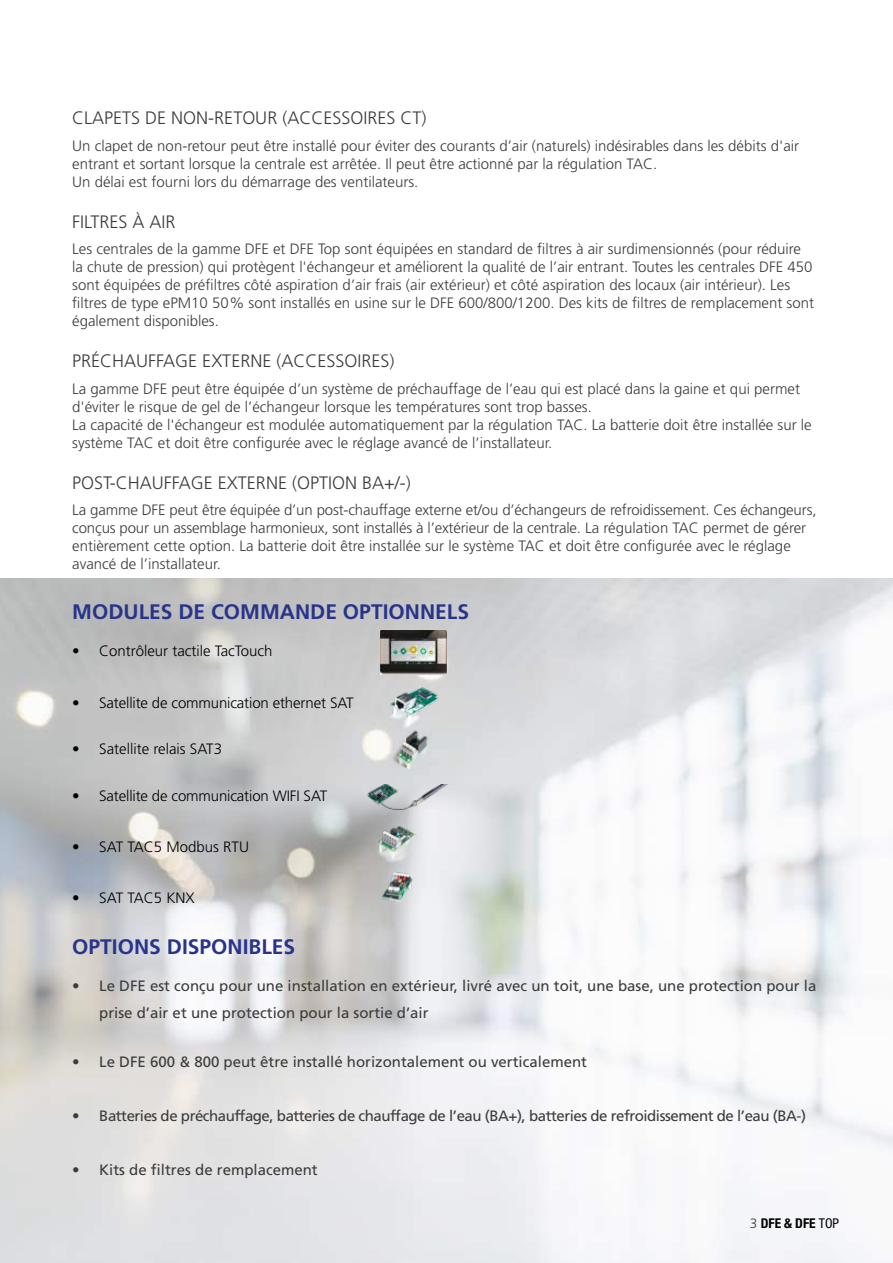
<style>
.page{position:relative;width:893px;height:1263px;background:#fff}
.page>*{position:absolute;margin:0;border:0;box-sizing:border-box;transform-origin:0 0}
.t1{font:700 21px "Frutiger LT Std";color:#28348b}
.t2{font:300 18px "Frutiger LT Std";color:#3c3c3b}
.t3{font:300 15px/18px "Frutiger LT Std";color:#3c3c3b}
.t4{font:15px/27px "Frutiger LT Std";color:#3c3c3b}
.t5{font:300 15px "Frutiger LT Std";letter-spacing:-.01em;color:#000}
.t6{font:15px "Frutiger LT Std";letter-spacing:-.03em;color:#3c3c3b}
.t7{font:700 condensed 13.5px "Helvetica Neue LT Std";color:#000}
.s1{font-family:"Frutiger LT Std";font-weight:300;font-stretch:normal;color:#3c3c3b}
.s2{font-weight:400}
</style>
<div class="page">
<img style="left:0;top:578px;width:893px;height:685px">
<img style="left:381px;top:631px;width:65px;height:43px">
<img style="left:375px;top:686px;width:73px;height:47px">
<img style="left:381px;top:724px;width:62px;height:54px">
<img style="left:371px;top:826px;width:50px;height:41px">
<img style="left:367px;top:868px;width:59px;height:45px">
<img style="left:367px;top:785px;width:85px;height:24px">
<p class="t2" style="left:72px;top:108px;width:356px">CLAPETS DE NON-RETOUR (ACCESSOIRES CT)</p>
<p class="t3" style="left:72px;top:137px;width:728px">Un clapet de non-retour peut être installé pour éviter des courants d’air (naturels) indésirables dans les débits d'air entrant et sortant lorsque la centrale est arrêtée. Il peut être actionné par la régulation TAC.<br>Un délai est fourni lors du démarrage des ventilateurs.</p>
<p class="t2" style="left:72px;top:211px;width:105px">FILTRES À AIR</p>
<p class="t3" style="left:72px;top:240px;width:743px">Les centrales de la gamme DFE et DFE Top sont équipées en standard de filtres à air surdimensionnés (pour réduire la chute de pression) qui protègent l'échangeur et améliorent la qualité de l’air entrant. Toutes les centrales DFE 450 sont équipées de préfiltres côté aspiration d’air frais (air extérieur) et côté aspiration des locaux (air intérieur). Les filtres de type ePM10 50% sont installés en usine sur le DFE 600/800/1200. Des kits de filtres de remplacement sont également disponibles.</p>
<p class="t2" style="left:72px;top:351px;width:324px">PRÉCHAUFFAGE EXTERNE (ACCESSOIRES)</p>
<p class="t3" style="left:72px;top:380px;width:741px">La gamme DFE peut être équipée d’un système de préchauffage de l’eau qui est placé dans la gaine et qui permet d'éviter le risque de gel de l’échangeur lorsque les températures sont trop basses.<br>La capacité de l'échangeur est modulée automatiquement par la régulation TAC. La batterie doit être installée sur le système TAC et doit être configurée avec le réglage avancé de l’installateur.</p>
<p class="t2" style="left:72px;top:472px;width:340px">POST-CHAUFFAGE EXTERNE (OPTION BA+/-)</p>
<p class="t3" style="left:72px;top:501px;width:746px">La gamme DFE peut être équipée d’un post-chauffage externe et/ou d’échangeurs de refroidissement. Ces échangeurs, conçus pour un assemblage harmonieux, sont installés à l’extérieur de la centrale. La régulation TAC permet de gérer entièrement cette option. La batterie doit être installée sur le système TAC et doit être configurée avec le réglage avancé de l’installateur.</p>
<h1 class="t1" style="left:72px;top:599px;width:398px">MODULES DE COMMANDE OPTIONNELS</h1>
<p class="t5" style="left:72px;top:642px;width:202px">• Contrôleur tactile TacTouch</p>
<p class="t5" style="left:72px;top:694px;width:283px">• Satellite de communication ethernet SAT</p>
<p class="t5" style="left:72px;top:740px;width:151px">• Satellite relais SAT3</p>
<p class="t5" style="left:72px;top:787px;width:257px">• Satellite de communication WIFI SAT</p>
<p class="t5" style="left:72px;top:838px;width:178px">• SAT TAC5 Modbus RTU</p>
<p class="t5" style="left:72px;top:890px;width:124px">• SAT TAC5 KNX</p>
<h1 class="t1" style="left:72px;top:934px;width:224px">OPTIONS DISPONIBLES</h1>
<p class="t4" style="left:99px;top:973px;width:719px;text-indent:-27px">• Le DFE est conçu pour une installation en extérieur, livré avec un toit, une base, une protection pour la prise d’air et une protection pour la sortie d’air</p>
<p class="t4" style="left:72px;top:1048px;width:516px">• Le DFE 600 &amp; 800 peut être installé horizontalement ou verticalement</p>
<p class="t6" style="left:72px;top:1107px;width:735px">• Batteries de préchauffage, batteries de chauffage de l’eau (BA+), batteries de refroidissement de l’eau (BA-)</p>
<p class="t4" style="left:72px;top:1156px;width:247px">• Kits de filtres de remplacement</p>
<p class="t7" style="left:750px;top:1215px;width:91px"><span class="s1">3</span> DFE &amp; DFE <span class="s2">TOP</span></p>
</div>
